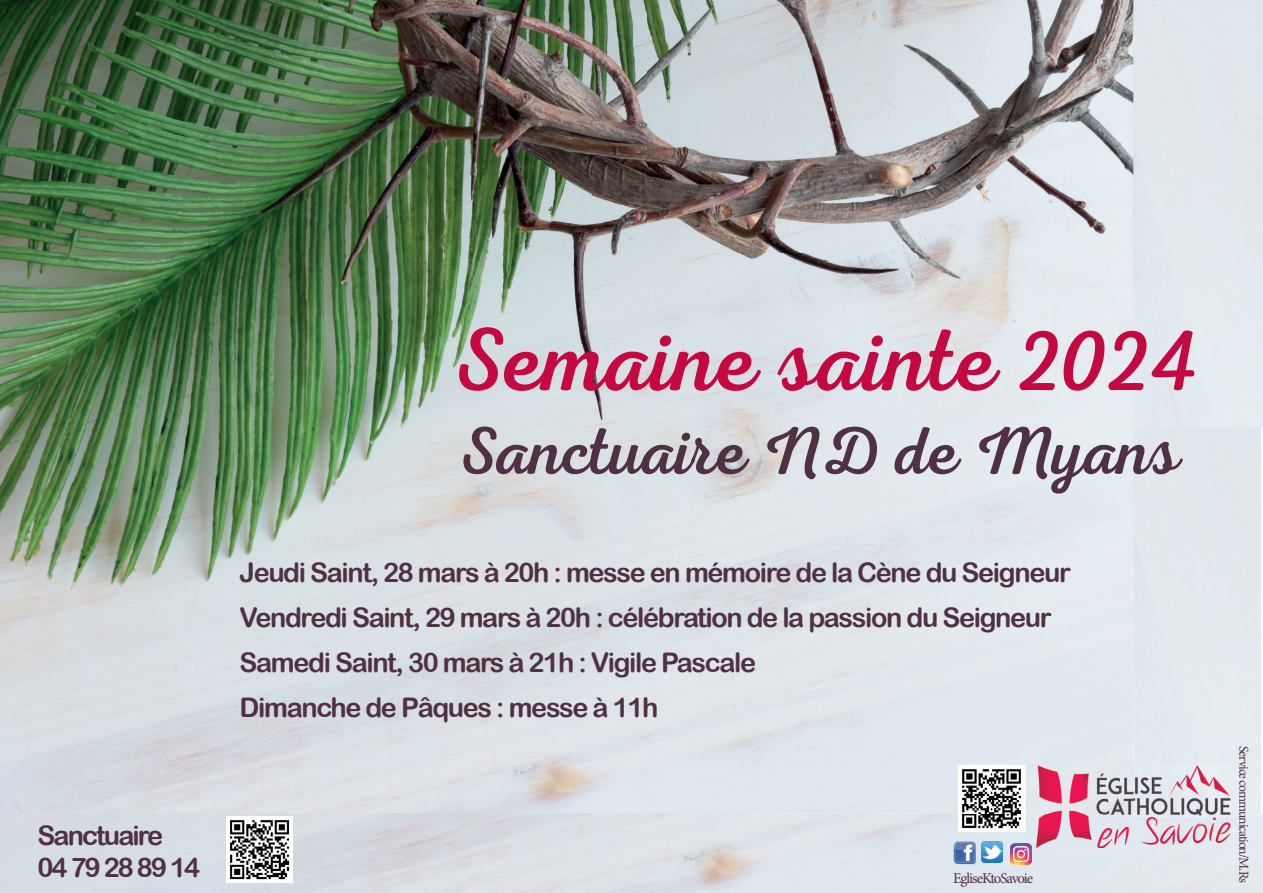
<style>
.page{position:relative;width:1263px;height:893px;background:#fff}
.page>*{position:absolute;margin:0;border:0;box-sizing:border-box;transform-origin:0 0}
.t1{font:90px "Nexa Script";color:#c40941}
.t2{font:67.5px "Nexa Script";letter-spacing:-.01em;color:#503144}
.t3{font:27px/45px "Arial Rounded MT Bold";letter-spacing:-.05em;color:#503144}
.t4{font:27px/32.4px "Arial Rounded MT Bold";letter-spacing:-.07em;color:#503144}
.t5{font:15px "Minion Pro";letter-spacing:-.07em;color:#503144}
.t6{font:13.5px "Minion Pro";letter-spacing:-.07em;color:#503144}
</style>
<div class="page">
<img style="left:0;top:813px;width:1263px;height:80px">
<hr style="left:0;top:813px;width:959px;height:1px;background:#fff">
<img style="left:0;top:0;width:1133px;height:813px">
<div style="left:1133px;top:0;width:130px;height:428px;background:#e2e8ee"></div>
<img style="left:961px;top:768px;width:61px;height:61px">
<img style="left:951px;top:839px;width:28px;height:26px">
<img style="left:981px;top:842px;width:21px;height:21px">
<img style="left:1010px;top:844px;width:21px;height:21px">
<img style="left:1036px;top:765px;width:97px;height:48px">
<img style="left:1036px;top:813px;width:195px;height:35px">
<img style="left:1133px;top:765px;width:98px;height:51px">
<img style="left:226px;top:816px;width:67px;height:67px">
<h1 class="t1" style="left:451px;top:306px;width:749px">Semaine sainte 2024</h1>
<h2 class="t2" style="left:458px;top:411px;width:724px">Sanctuaire ND de Myans</h2>
<p class="t3" style="left:240px;top:550px;width:833px">Jeudi Saint, 28 mars à 20h : messe en mémoire de la Cène du Seigneur Vendredi Saint, 29 mars à 20h : célébration de la passion du Seigneur Samedi Saint, 30 mars à 21h : Vigile Pascale<br>Dimanche de Pâques : messe à 11h</p>
<p class="t4" style="left:37px;top:818px;width:164px">Sanctuaire<br>04 79 28 89 14</p>
<p class="t5" style="left:953px;top:868px;width:82px">EgliseKtoSavoie</p>
<p class="t6" style="left:1253px;top:746px;width:139px;rotate:90deg">Service communication/M.Rs</p>
</div>
